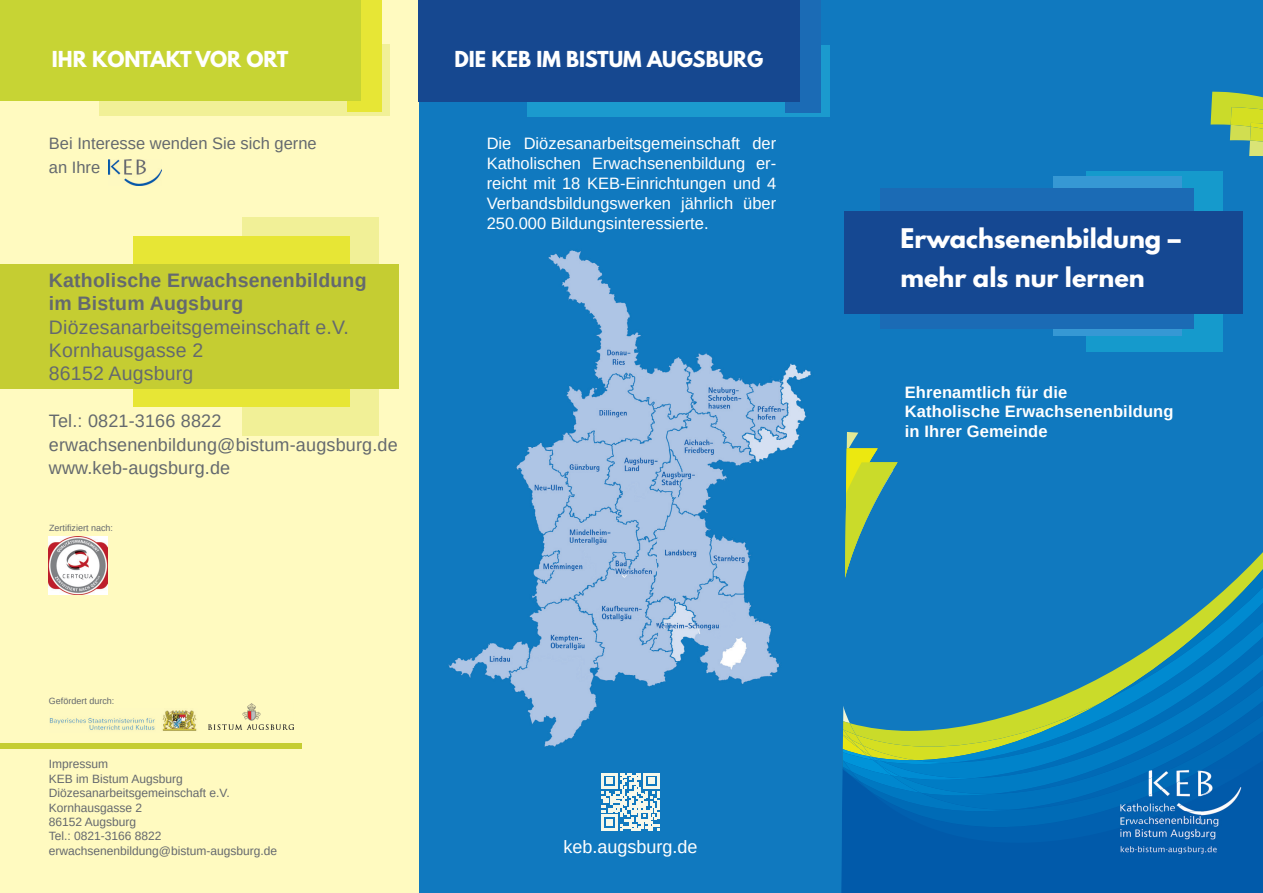
<style>
.page{position:relative;width:1263px;height:893px;background:#fff}
.page>*{position:absolute;margin:0;border:0;box-sizing:border-box;transform-origin:0 0}
.t1{font:700 24px/39px "League Spartan";color:#fff}
.t2{font:19.5px/23.4px "Arimo";letter-spacing:.01em;color:#64696e}
.t3{font:700 19.5px/23.4px "Arimo";letter-spacing:.01em;color:#64696e}
.t4{font:700 19.5px "League Spartan";color:#fff}
.t5{font:18px/23.4px "Arimo";letter-spacing:.01em;color:#64696e}
.t6{font:18px "Arimo";color:#fff}
.t7{font:16.5px/19.8px "Arimo";color:#fff;text-align:justify}
.t8{font:700 16.5px/19.8px "Arimo";letter-spacing:.01em;color:#fff}
.t9{font:16.5px/24px "Arimo";color:#64696e}
.t10{font:12px/14.4px "Arimo";color:#64686e}
.t11{font:9px "Arimo";color:#64686e}
</style>
<div class="page">
<div style="left:418px;top:0;width:845px;height:893px;background:#1079bf"></div>
<div style="left:0;top:0;width:418px;height:893px;background:#fffac0"></div>
<div style="left:100px;top:44px;width:290px;height:72px;background:#f1f097"></div>
<div style="left:347px;top:0;width:34px;height:111px;background:#e7e635"></div>
<div style="left:0;top:0;width:361px;height:100px;background:#c7d434"></div>
<div style="left:528px;top:45px;width:302px;height:72px;background:#1b9ace"></div>
<div style="left:785px;top:0;width:36px;height:112px;background:#1b6bb5"></div>
<div style="left:418px;top:0;width:382px;height:102px;background:#164890"></div>
<img style="left:108px;top:160px;width:53px;height:25px">
<div style="left:242px;top:217px;width:136px;height:218px;background:#f1f097"></div>
<div style="left:133px;top:237px;width:216px;height:170px;background:#e7e635"></div>
<div style="left:0;top:265px;width:399px;height:124px;background:#c5cd32"></div>
<img style="left:49px;top:536px;width:59px;height:59px">
<div style="left:0;top:743px;width:302px;height:5px;background:#c5cd32"></div>
<img style="left:209px;top:703px;width:85px;height:26px">
<img style="left:49px;top:710px;width:148px;height:21px">
<img style="left:448px;top:250px;width:363px;height:497px">
<svg style="left:601px;top:773px;width:58px;height:58px"></svg>
<div style="left:841px;top:811px;width:422px;height:82px;background:#015aaa"></div>
<svg style="left:1230px;top:107px;width:33px;height:16px"></svg>
<svg style="left:1053px;top:172px;width:210px;height:432px"></svg>
<svg style="left:1160px;top:604px;width:103px;height:37px"></svg>
<div style="left:868px;top:827px;width:395px;height:16px;background:#015aaa"></div>
<svg style="left:859px;top:641px;width:404px;height:186px"></svg>
<svg style="left:842px;top:432px;width:171px;height:379px"></svg>
<div style="left:1087px;top:172px;width:136px;height:180px;background:#159acc"></div>
<div style="left:1053px;top:177px;width:129px;height:159px;background:#3698d4"></div>
<div style="left:880px;top:188px;width:314px;height:141px;background:#1b6bb5"></div>
<div style="left:844px;top:211px;width:399px;height:103px;background:#154892"></div>
<img style="left:1119px;top:796px;width:123px;height:58px">
<img style="left:1119px;top:806px;width:82px;height:22px">
<img style="left:1203px;top:769px;width:39px;height:27px">
<img style="left:1119px;top:769px;width:84px;height:37px">
<p class="t4" style="left:52px;top:44px;width:238px">IHR KONTAKT VOR ORT</p>
<p class="t4" style="left:454px;top:44px;width:310px">DIE KEB IM BISTUM AUGSBURG</p>
<p class="t9" style="left:49px;top:132px;width:269px">Bei Interesse wenden Sie sich gerne an Ihre</p>
<p class="t3" style="left:49px;top:269px;width:319px">Katholische Erwachsenenbildung im Bistum Augsburg</p>
<p class="t2" style="left:49px;top:315px;width:302px">Diözesanarbeitsgemeinschaft e.V.<br>Kornhausgasse 2<br>86152 Augsburg</p>
<p class="t5" style="left:49px;top:409px;width:350px">Tel.: 0821-3166 8822 erwachsenenbildung@bistum-augsburg.de www.keb-augsburg.de</p>
<p class="t11" style="left:49px;top:522px;width:66px">Zertifiziert nach:</p>
<p class="t11" style="left:49px;top:695px;width:67px">Gefördert durch:</p>
<p class="t10" style="left:49px;top:757px;width:230px">Impressum<br>KEB im Bistum Augsburg<br>Diözesanarbeitsgemeinschaft e.V.<br>Kornhausgasse 2<br>86152 Augsburg<br>Tel.: 0821-3166 8822 erwachsenenbildung@bistum-augsburg.de</p>
<p class="t7" style="left:487px;top:134px;width:291px">Die Diözesanarbeitsgemeinschaft der Katholischen Erwachsenenbildung er&shy;reicht mit 18 KEB-Einrichtungen und 4<br>Verbandsbildungswerken jährlich über 250.000 Bildungsinteressierte.</p>
<p class="t6" style="left:563px;top:836px;width:136px">keb.augsburg.de</p>
<h1 class="t1" style="left:900px;top:219px;width:282px">Erwachsenenbildung – mehr als nur lernen</h1>
<p class="t8" style="left:905px;top:382px;width:270px">Ehrenamtlich für die<br>Katholische Erwachsenenbildung in Ihrer Gemeinde</p>
</div>
